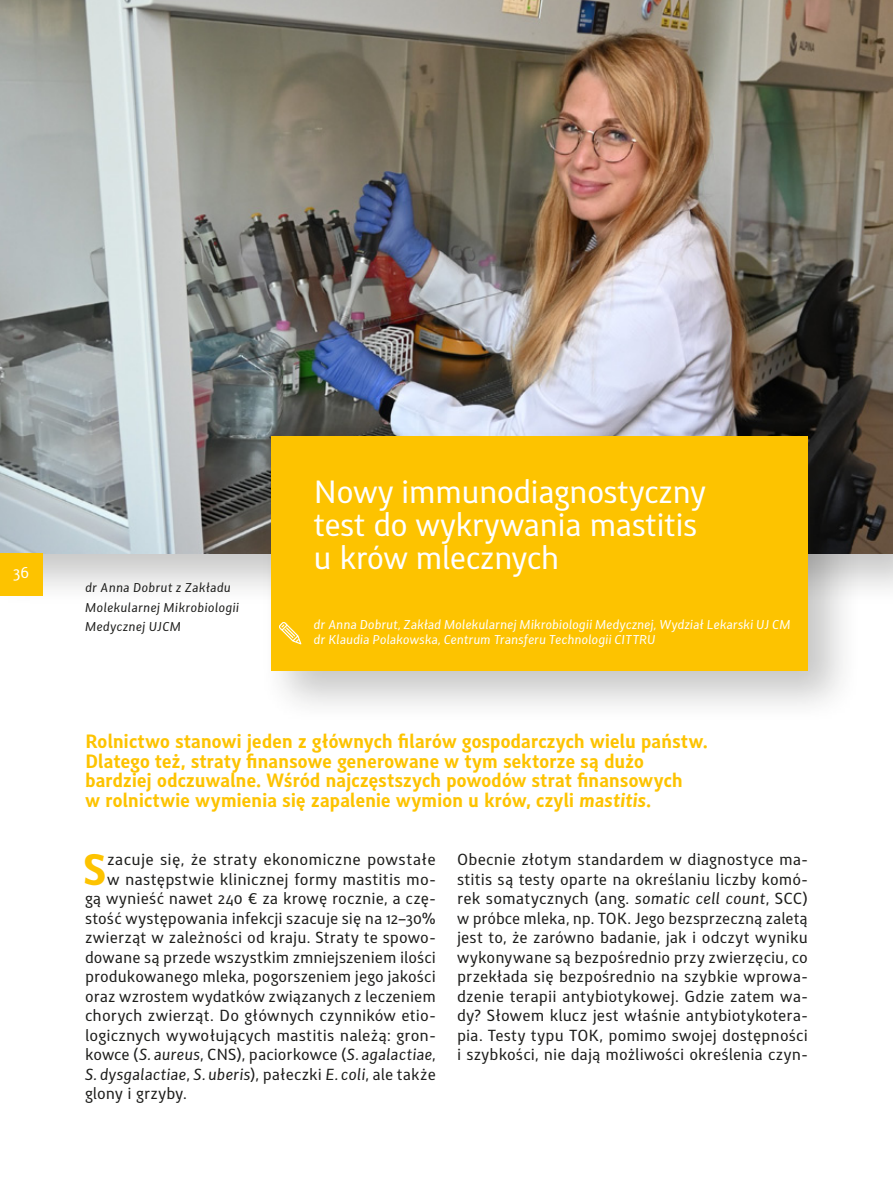
<style>
.page{position:relative;width:893px;height:1191px;background:#fff}
.page>*{position:absolute;margin:0;border:0;box-sizing:border-box;transform-origin:0 0}
.inicjal{font:700 41.1px "Nessus";color:#fdc300}
.tytul{font:30px/33px "Nessus";letter-spacing:-.025em;color:#fff}
.lid{font:700 18px/19.5px "Nessus";letter-spacing:-.02em;color:#fdc300}
.inicjal-2{font:15px "Nessus";letter-spacing:.005em;color:#1d1d1b}
.txt{font:15px/19.5px "Nessus";letter-spacing:.005em;color:#1d1d1b;text-align:justify}
.inicjal-3{font:italic 15px "Nessus";letter-spacing:.005em;color:#1d1d1b}
.t1{font:15px "Nessus";color:#fff}
.autor{font:italic 12px "Nessus";letter-spacing:-.005em;color:#fff}
.t2{font:italic 12px/19.5px "Nessus";letter-spacing:.015em;color:#1d1d1b}
.s1{font-style:italic}
.s2{font-style:normal}
</style>
<div class="page">
<div style="left:0;top:0;width:893px;height:608px;background:#1d1d1b;opacity:.25"></div>
<img style="left:0;top:0;width:893px;height:553px">
<div style="left:259px;top:423px;width:603px;height:302px;background:#1d1d1b;opacity:.25"></div>
<div style="left:271px;top:436px;width:537px;height:234px;background:#fdc300"></div>
<svg style="left:279px;top:622px;width:22px;height:22px"></svg>
<div style="left:0;top:553px;width:43px;height:43px;background:#fdc300"></div>
<p class="t1" style="left:14px;top:563px;width:17px">36</p>
<p class="t2" style="left:85px;top:578px;width:156px">dr Anna Dobrut z Zakładu<br>Molekularnej Mikrobiologii<br>Medycznej UJCM</p>
<p class="tytul" style="left:314px;top:476px;width:394px">Nowy immunodiagnostyczny test do wykrywania mastitis u krów mlecznych</p>
<p class="autor" style="left:314px;top:617px;width:478px">dr Anna Dobrut, Zakład Molekularnej Mikrobiologii Medycznej, Wydział Lekarski UJ CM</p>
<p class="autor" style="left:314px;top:632px;width:344px">dr Klaudia Polakowska, Centrum Transferu Technologii CITTRU</p>
<h1 class="lid" style="left:85px;top:732px;width:624px">Rolnictwo stanowi jeden z głównych filarów gospodarczych wielu państw.<br>Dlatego też, straty finansowe generowane w tym sektorze są dużo bardziej odczuwalne. Wśród najczęstszych powodów strat finansowych<br>w rolnictwie wymienia się zapalenie wymion u krów, czyli <span class="s1">mastitis</span>.</h1>
<p class="inicjal" style="left:83px;top:844px;width:26px">S</p>
<p class="inicjal-2" style="left:107px;top:850px;width:330px">zacuje się, że straty ekonomiczne powstałe</p>
<p class="inicjal-2" style="left:107px;top:870px;width:330px">w następstwie klinicznej formy mastitis mo-</p>
<p class="inicjal-2" style="left:85px;top:889px;width:352px">gą wynieść nawet 240 € za krowę rocznie, a czę-</p>
<p class="inicjal-2" style="left:85px;top:909px;width:352px">stość występowania infekcji szacuje się na 12–30%</p>
<p class="inicjal-2" style="left:85px;top:928px;width:352px">zwierząt w zależności od kraju. Straty te spowo-</p>
<p class="inicjal-2" style="left:85px;top:948px;width:352px">dowane są przede wszystkim zmniejszeniem ilości</p>
<p class="inicjal-2" style="left:85px;top:967px;width:352px">produkowanego mleka, pogorszeniem jego jakości</p>
<p class="inicjal-2" style="left:85px;top:987px;width:352px">oraz wzrostem wydatków związanych z leczeniem</p>
<p class="inicjal-2" style="left:85px;top:1006px;width:352px">chorych zwierząt. Do głównych czynników etio-</p>
<p class="inicjal-2" style="left:85px;top:1026px;width:352px">logicznych wywołujących mastitis należą: gron-</p>
<p class="inicjal-2" style="left:85px;top:1045px;width:352px">kowce (<span class="s1">S. aureus</span>, CNS), paciorkowce (<span class="s1">S. agalactiae</span>,</p>
<p class="inicjal-3" style="left:85px;top:1065px;width:352px">S. dysgalactiae<span class="s2">,</span> S. uberis<span class="s2">), pałeczki</span> E. coli<span class="s2">, ale także</span></p>
<p class="inicjal-2" style="left:85px;top:1084px;width:103px">glony i grzyby.</p>
<p class="txt" style="left:457px;top:850px;width:352px">Obecnie złotym standardem w diagnostyce ma&shy;stitis są testy oparte na określaniu liczby komó&shy;rek somatycznych (ang. <span class="s1">somatic cell count</span>, SCC) w próbce mleka, np. TOK. Jego bezsprzeczną zaletą jest to, że zarówno badanie, jak i odczyt wyniku wykonywane są bezpośrednio przy zwierzęciu, co przekłada się bezpośrednio na szybkie wprowa&shy;dzenie terapii antybiotykowej. Gdzie zatem wa&shy;dy? Słowem klucz jest właśnie antybiotykotera&shy;pia. Testy typu TOK, pomimo swojej dostępności i szybkości, nie dają możliwości określenia czyn-</p>
</div>
